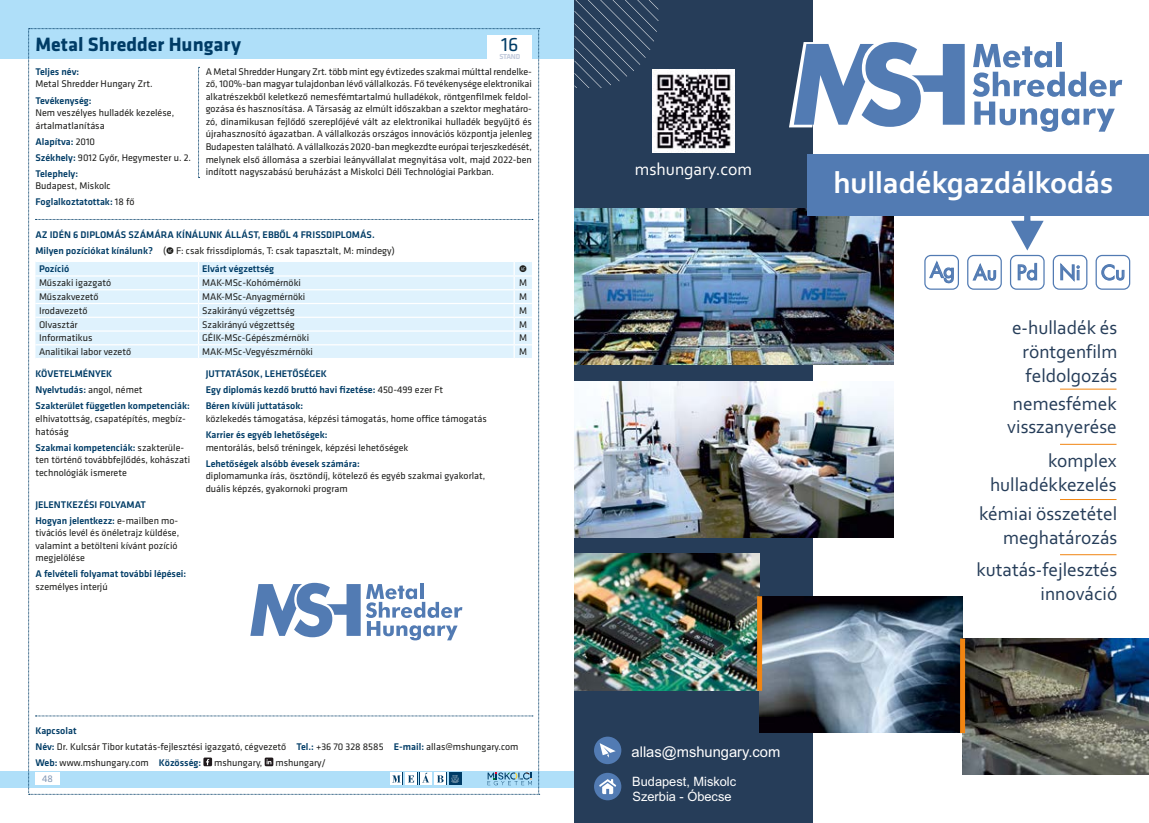
<style>
.page{position:relative;width:1149px;height:823px;background:#fff}
.page>*{position:absolute;margin:0;border:0;box-sizing:border-box;transform-origin:0 0}
.t1{font:700 30.88px "Corbel";color:#fff}
.t2{font:700 20px "Klavika";color:#003c66}
.t3{font:20px "Klavika";color:#003c66}
.t4{font:19.62px "Futura LT Pro";color:#527bb3}
.t5{font:19.38px/23.6px "Corbel";color:#263d59;text-align:right}
.t6{font:17.75px "Corbel";color:#fff}
.t7{font:14.75px "Arial";color:#fff}
.t8{font:12.88px/14.2px "Arial";color:#fff}
.t9{font:10px/12.5px "Klavika";color:#1d1d1b}
.t10{font:500 10px/16px "Klavika";color:#003c66}
.t11{font:10px "Klavika";color:#8398b6}
.t12{font:700 7.5px "Klavika";letter-spacing:-.04em;color:#c4ccdd}
.s1{font-weight:400;color:#1d1d1b}
.s2{font-weight:500;color:#003c66}
</style>
<div class="page">
<div style="left:0;top:770px;width:574px;height:17px;background:#afdff9"></div>
<div style="left:0;top:0;width:574px;height:58px;background:#afdff9"></div>
<div style="left:574px;top:0;width:238px;height:822px;background:#263d59"></div>
<svg style="left:574px;top:0;width:84px;height:88px"></svg>
<svg style="left:789px;top:42px;width:175px;height:85px"></svg>
<div style="left:1056px;top:43px;width:5px;height:24px;background:#527bb3"></div>
<svg style="left:972px;top:44px;width:149px;height:88px"></svg>
<img style="left:574px;top:381px;width:318px;height:156px">
<img style="left:574px;top:208px;width:318px;height:156px">
<img style="left:652px;top:70px;width:82px;height:82px">
<div style="left:807px;top:154px;width:341px;height:61px;background:#527bb3"></div>
<div style="left:594px;top:772px;width:27px;height:27px;background:#527bb3;border-radius:50%"></div>
<svg style="left:599px;top:779px;width:17px;height:14px"></svg>
<div style="left:594px;top:736px;width:27px;height:27px;background:#527bb3;border-radius:50%"></div>
<svg style="left:599px;top:743px;width:16px;height:14px"></svg>
<div style="left:924px;top:255px;width:34px;height:34px;border:1px solid #527bb3;border-radius:6px"></div>
<div style="left:1052px;top:255px;width:35px;height:34px;border:1px solid #527bb3;border-radius:6px"></div>
<div style="left:1009px;top:255px;width:35px;height:34px;border:1px solid #527bb3;border-radius:6px"></div>
<div style="left:966px;top:255px;width:35px;height:34px;border:1px solid #527bb3;border-radius:6px"></div>
<div style="left:1095px;top:255px;width:34px;height:34px;border:1px solid #527bb3;border-radius:6px"></div>
<svg style="left:1010px;top:215px;width:33px;height:35px"></svg>
<hr style="left:1059px;top:388px;width:57px;height:1px;background:#f18512">
<hr style="left:1059px;top:443px;width:57px;height:1px;background:#f18512">
<hr style="left:1059px;top:499px;width:57px;height:1px;background:#f18512">
<hr style="left:1059px;top:554px;width:57px;height:1px;background:#f18512">
<img style="left:574px;top:553px;width:185px;height:137px">
<img style="left:759px;top:596px;width:203px;height:135px">
<svg style="left:756px;top:596px;width:5px;height:94px"></svg>
<img style="left:962px;top:638px;width:186px;height:136px">
<svg style="left:959px;top:638px;width:5px;height:94px"></svg>
<svg style="left:28px;top:28px;width:511px;height:766px"></svg>
<h2 class="t2" style="left:35px;top:33px;width:207px">Metal Shredder Hungary</h2>
<h2 class="t3" style="left:501px;top:33px;width:19px">16</h2>
<p class="t12" style="left:499px;top:52px;width:22px">STAND</p>
<p class="t10" style="left:35px;top:64px;width:45px">Teljes név:</p>
<p class="t9" style="left:35px;top:78px;width:119px">Metal Shredder Hungary Zrt.</p>
<p class="t10" style="left:35px;top:92px;width:58px">Tevékenység:</p>
<p class="t9" style="left:35px;top:107px;width:140px">Nem veszélyes hulladék kezelése, ártalmatlanítása</p>
<p class="t10" style="left:35px;top:133px;width:157px">Alapítva: <span class="s1">2010<br></span>Székhely: <span class="s1">9012 Győr, Hegymester u. 2.<br></span>Telephely:</p>
<p class="t9" style="left:35px;top:178px;width:101px;line-height:16px">Budapest, Miskolc<br><span class="s2">Foglalkoztatottak:</span> 18 fő</p>
<p class="t9" style="left:206px;top:65px;width:328px;text-align:justify">A Metal Shredder Hungary Zrt. több mint egy évtizedes szakmai múlttal rendelke&shy;ző, 100%-ban magyar tulajdonban lévő vállalkozás. Fő tevékenysége elektronikai alkatrészekből keletkező nemesfémtartalmú hulladékok, röntgenfilmek feldol&shy;gozása és hasznosítása. A Társaság az elmúlt időszakban a szektor meghatáro&shy;zó, dinamikusan fejlődő szereplőjévé vált az elektronikai hulladék begyűjtő és újrahasznosító ágazatban. A vállalkozás országos innovációs központja jelenleg Budapesten található. A vállalkozás 2020-ban megkezdte európai terjeszkedését, melynek első állomása a szerbiai leányvállalat megnyitása volt, majd 2022-ben indított nagyszabású beruházást a Miskolci Déli Technológiai Parkban.</p>
<p class="t10" style="left:35px;top:226px;width:361px">AZ IDÉN 6 DIPLOMÁS SZÁMÁRA KÍNÁLUNK ÁLLÁST, EBBŐL 4 FRISSDIPLOMÁS.<br>Milyen pozíciókat kínálunk? <span class="s1">(• F: csak frissdiplomás, T: csak tapasztalt, M: mindegy)</span></p>
<p class="t10" style="left:39px;top:261px;width:32px">Pozíció</p>
<p class="t10" style="left:202px;top:261px;width:74px">Elvárt végzettség</p>
<p class="t9" style="left:519px;top:262px;width:9px">•</p>
<p class="t9" style="left:39px;top:277px;width:74px">Műszaki igazgató</p>
<p class="t9" style="left:202px;top:277px;width:100px">MAK-MSc-Kohómérnöki</p>
<p class="t9" style="left:519px;top:277px;width:9px">M</p>
<p class="t9" style="left:39px;top:290px;width:61px">Műszakvezető</p>
<p class="t9" style="left:202px;top:290px;width:105px">MAK-MSc-Anyagmérnöki</p>
<p class="t9" style="left:519px;top:290px;width:9px">M</p>
<p class="t9" style="left:39px;top:304px;width:50px">Irodavezető</p>
<p class="t9" style="left:202px;top:304px;width:94px">Szakirányú végzettség</p>
<p class="t9" style="left:519px;top:304px;width:9px">M</p>
<p class="t9" style="left:39px;top:318px;width:40px">Olvasztár</p>
<p class="t9" style="left:202px;top:318px;width:94px">Szakirányú végzettség</p>
<p class="t9" style="left:519px;top:318px;width:9px">M</p>
<p class="t9" style="left:39px;top:332px;width:55px">Informatikus</p>
<p class="t9" style="left:202px;top:332px;width:108px">GÉIK-MSc-Gépészmérnöki</p>
<p class="t9" style="left:519px;top:332px;width:9px">M</p>
<p class="t9" style="left:39px;top:345px;width:94px">Analitikai labor vezető</p>
<p class="t9" style="left:202px;top:345px;width:112px">MAK-MSc-Vegyészmérnöki</p>
<p class="t9" style="left:519px;top:345px;width:9px">M</p>
<p class="t10" style="left:35px;top:366px;width:156px">KÖVETELMÉNYEK<br>Nyelvtudás: <span class="s1">angol, német<br></span>Szakterület független kompetenciák:</p>
<p class="t9" style="left:35px;top:412px;width:152px">elhivatottság, csapatépítés, megbíz&shy;hatóság</p>
<p class="t9" style="left:35px;top:441px;width:156px"><span class="s2">Szakmai kompetenciák:</span> szakterüle&shy;ten történő továbbfejlődés, kohászati technológiák ismerete</p>
<p class="t10" style="left:35px;top:496px;width:144px">JELENTKEZÉSI FOLYAMAT<br>Hogyan jelentkezz: <span class="s1">e-mailben mo-</span></p>
<p class="t9" style="left:35px;top:526px;width:145px">tivációs levél és önéletrajz küldése, valamint a betölteni kívánt pozíció megjelölése</p>
<p class="t10" style="left:35px;top:566px;width:152px">A felvételi folyamat további lépései:</p>
<p class="t9" style="left:35px;top:580px;width:74px">személyes interjú</p>
<p class="t10" style="left:206px;top:366px;width:239px">JUTTATÁSOK, LEHETŐSÉGEK<br>Egy diplomás kezdő bruttó havi fizetése: <span class="s1">450-499 ezer Ft<br></span>Béren kívüli juttatások:</p>
<p class="t9" style="left:206px;top:412px;width:282px">közlekedés támogatása, képzési támogatás, home office támogatás</p>
<p class="t10" style="left:206px;top:426px;width:123px">Karrier és egyéb lehetőségek:</p>
<p class="t9" style="left:206px;top:441px;width:204px">mentorálás, belső tréningek, képzési lehetőségek</p>
<p class="t10" style="left:206px;top:455px;width:155px">Lehetőségek alsóbb évesek számára:</p>
<p class="t9" style="left:206px;top:469px;width:281px">diplomamunka írás, ösztöndíj, kötelező és egyéb szakmai gyakorlat, duális képzés, gyakornoki program</p>
<p class="t9" style="left:35px;top:722px;width:484px;line-height:16px"><span class="s2">Kapcsolat<br>Név:</span> Dr. Kulcsár Tibor kutatás-fejlesztési igazgató, cégvezető <span class="s2">Tel.:</span> +36 70 328 8585 <span class="s2">E-mail:</span> allas@mshungary.com<br><span class="s2">Web:</span> www.mshungary.com <span class="s2">Közösség:</span></p>
<p class="t9" style="left:214px;top:756px;width:50px">mshungary,</p>
<p class="t9" style="left:275px;top:756px;width:52px">mshungary/</p>
<p class="t11" style="left:42px;top:773px;width:12px">48</p>
<h3 class="t6" style="left:634px;top:158px;width:119px">mshungary.com</h3>
<h1 class="t1" style="left:833px;top:164px;width:281px">hulladékgazdálkodás</h1>
<h3 class="t4" style="left:929px;top:259px;width:197px">Ag Au Pd Ni Cu</h3>
<h3 class="t5" style="left:1022px;top:315px;width:96px;text-align:justify;text-indent:-11px">e-hulladék és röntgenfilm feldolgozás</h3>
<h3 class="t5" style="left:1006px;top:390px;width:111px;text-align:left">nemesfémek visszanyerése</h3>
<h3 class="t5" style="left:989px;top:448px;width:128px">komplex hulladékkezelés</h3>
<h3 class="t5" style="left:978px;top:501px;width:139px">kémiai összetétel meghatározás</h3>
<h3 class="t7" style="left:631px;top:741px;width:150px">allas@mshungary.com</h3>
<p class="t8" style="left:632px;top:774px;width:105px">Budapest, Miskolc<br>Szerbia - Óbecse</p>
<h3 class="t5" style="left:976px;top:557px;width:142px">kutatás-fejlesztés innováció</h3>
</div>
